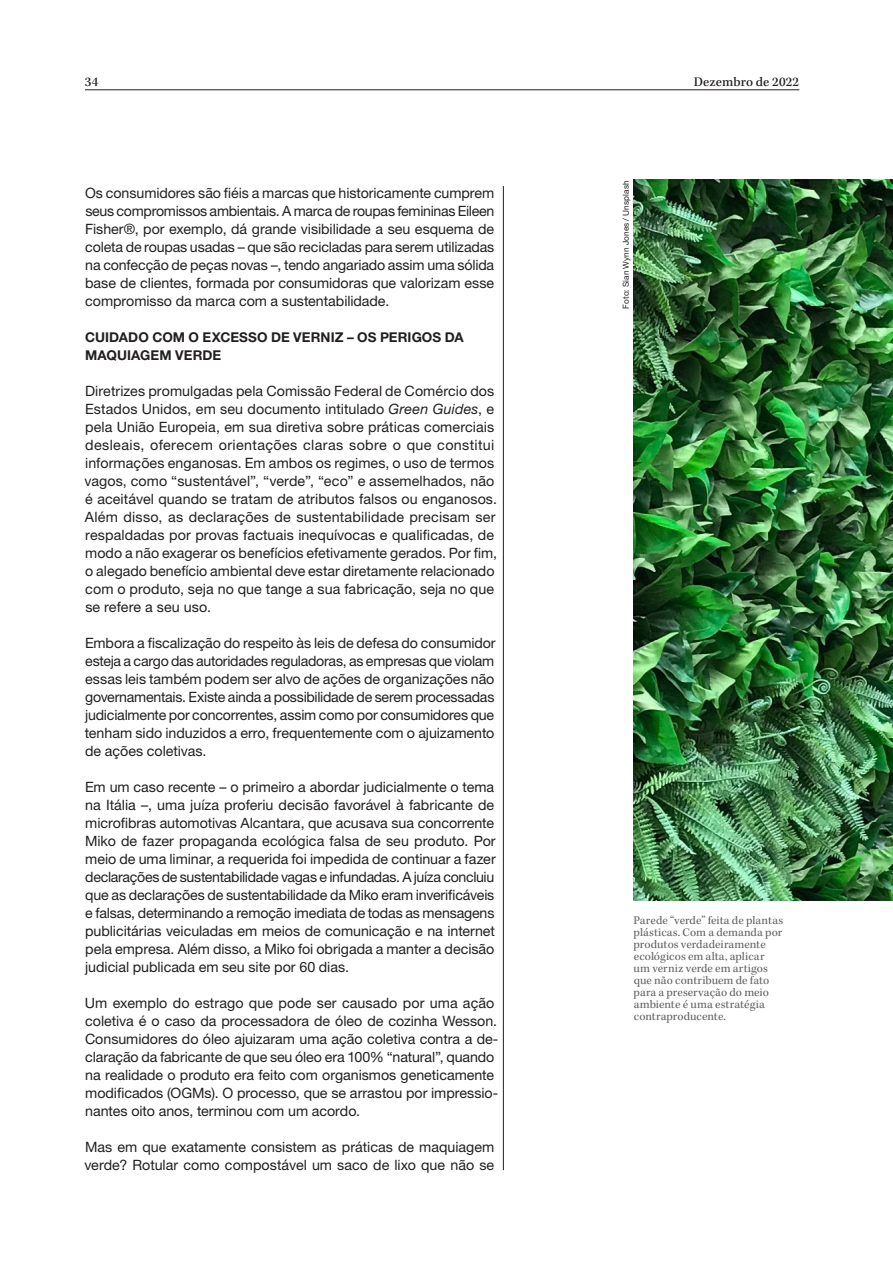
<style>
.page{position:relative;width:893px;height:1263px;background:#fff}
.page>*{position:absolute;margin:0;border:0;box-sizing:border-box;transform-origin:0 0}
.Body{font:14.25px/18px "Helvetica Neue LT Std";color:#231f20;text-align:justify}
.Body_title{font:700 13.5px/18px "Helvetica Neue LT Std";letter-spacing:.005em;color:#231f20}
.t1{font:500 13.5px "Kepler Std";letter-spacing:.01em;color:#231f20}
.t2{font:12px/12px "Kepler Std";letter-spacing:.005em;color:#636366}
.Photo_credit{font:8.25px "Helvetica Neue LT Std";letter-spacing:.015em;color:#231f20}
.s1{font-style:italic}
</style>
<div class="page">
<hr style="left:85px;top:90px;width:714px;height:1px;background:#231f20">
<hr style="left:503px;top:186px;width:1px;height:984px;background:#231f20">
<img style="left:634px;top:180px;width:259px;height:720px">
<p class="t1" style="left:85px;top:74px;width:15px">34</p>
<p class="t1" style="left:694px;top:74px;width:107px">Dezembro de 2022</p>
<p class="Body" style="left:85px;top:184px;width:411px">Os consumidores são fiéis a marcas que historicamente cumprem seus compromissos ambientais. A marca de roupas femininas Eileen Fisher®, por exemplo, dá grande visibilidade a seu esquema de coleta de roupas usadas – que são recicladas para serem utilizadas na confecção de peças novas –, tendo angariado assim uma sólida base de clientes, formada por consumidoras que valorizam esse compromisso da marca com a sustentabilidade.</p>
<p class="Body_title" style="left:85px;top:328px;width:380px">CUIDADO COM O EXCESSO DE VERNIZ – OS PERIGOS DA<br>MAQUIAGEM VERDE</p>
<p class="Body" style="left:84px;top:382px;width:414px;text-align:left">Diretrizes promulgadas pela Comissão Federal de Comércio dos Estados Unidos, em seu documento intitulado <span class="s1">Green Guides</span>, e pela União Europeia, em sua diretiva sobre práticas comerciais desleais, oferecem orientações claras sobre o que constitui informações enganosas. Em ambos os regimes, o uso de termos vagos, como “sustentável”, “verde”, “eco” e assemelhados, não é aceitável quando se tratam de atributos falsos ou enganosos.<br>Além disso, as declarações de sustentabilidade precisam ser respaldadas por provas factuais inequívocas e qualificadas, de modo a não exagerar os benefícios efetivamente gerados. Por fim, o alegado benefício ambiental deve estar diretamente relacionado com o produto, seja no que tange a sua fabricação, seja no que se refere a seu uso.</p>
<p class="Body" style="left:85px;top:634px;width:412px">Embora a fiscalização do respeito às leis de defesa do consumidor esteja a cargo das autoridades reguladoras, as empresas que violam essas leis também podem ser alvo de ações de organizações não governamentais. Existe ainda a possibilidade de serem processadas judicialmente por concorrentes, assim como por consumidores que tenham sido induzidos a erro, frequentemente com o ajuizamento de ações coletivas.</p>
<p class="Body" style="left:85px;top:778px;width:412px">Em um caso recente – o primeiro a abordar judicialmente o tema na Itália –, uma juíza proferiu decisão favorável à fabricante de microfibras automotivas Alcantara, que acusava sua concorrente Miko de fazer propaganda ecológica falsa de seu produto. Por meio de uma liminar, a requerida foi impedida de continuar a fazer declarações de sustentabilidade vagas e infundadas. A juíza concluiu que as declarações de sustentabilidade da Miko eram inverificáveis e falsas, determinando a remoção imediata de todas as mensagens publicitárias veiculadas em meios de comunicação e na internet pela empresa. Além disso, a Miko foi obrigada a manter a decisão judicial publicada em seu site por 60 dias.</p>
<p class="Body" style="left:85px;top:994px;width:415px;text-align:left">Um exemplo do estrago que pode ser causado por uma ação coletiva é o caso da processadora de óleo de cozinha Wesson.<br>Consumidores do óleo ajuizaram uma ação coletiva contra a de&shy;claração da fabricante de que seu óleo era 100% “natural”, quando na realidade o produto era feito com organismos geneticamente modificados (OGMs). O processo, que se arrastou por impressio&shy;nantes oito anos, terminou com um acordo.</p>
<p class="Body" style="left:84px;top:1138px;width:412px">Mas em que exatamente consistem as práticas de maquiagem verde? Rotular como compostável um saco de lixo que não se</p>
<p class="Photo_credit" style="left:621px;top:308px;width:130px;rotate:-90deg">Foto: Sian Wynn Jones / Unsplash</p>
<p class="t2" style="left:633px;top:915px;width:151px">Parede “verde” feita de plantas plásticas. Com a demanda por produtos verdadeiramente ecológicos em alta, aplicar um verniz verde em artigos que não contribuem de fato para a preservação do meio ambiente é uma estratégia contraproducente.</p>
</div>
